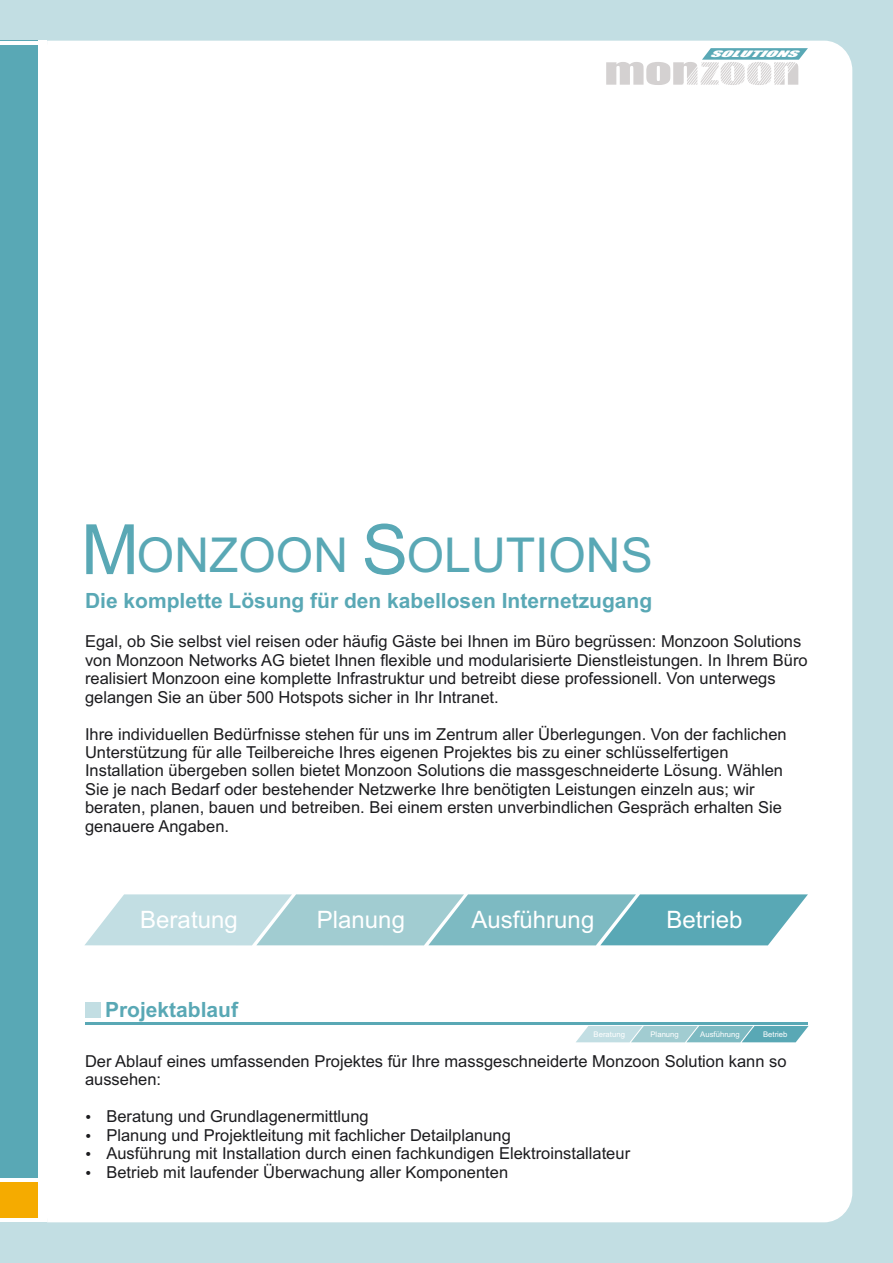
<style>
.page{position:relative;width:893px;height:1263px;background:#c2dee3}
.page>*{position:absolute;margin:0;border:0;box-sizing:border-box;transform-origin:0 0}
.t1{font:48.15px "Arial";color:#59a8b5}
.t2{font:24px "Arial";color:#fff}
.t3{font:700 21px "Arial";color:#59a8b5}
.t4{font:16.5px/18.5px "Arial";color:#1c1c1f}
.t5{font:italic 8.25px "Impact";color:#fff;scale:2.45 1}
.t6{font:7.8px "Arial";color:#fff}
.s1{font-size:69.45px}
.s2{color:#fff}
</style>
<div class="page">
<div style="left:38px;top:44px;width:811px;height:1174px;background:#fff"></div>
<hr style="left:43px;top:41px;width:4px;height:1181px;background:#fff">
<div style="left:0;top:41px;width:38px;height:1141px;background:#59a8b5"></div>
<div style="left:0;top:1182px;width:38px;height:38px;background:#f5ab00"></div>
<hr style="left:0;top:41px;width:38px;height:3px;background:#fff">
<hr style="left:0;top:1218px;width:38px;height:4px;background:#fff">
<hr style="left:0;top:1178px;width:38px;height:4px;background:#fff">
<svg style="left:606px;top:48px;width:202px;height:37px;background:#d6e1e3"></svg>
<svg style="left:84px;top:894px;width:724px;height:51px"></svg>
<hr style="left:85px;top:1023px;width:723px;height:2px;background:#59a8b5">
<svg style="left:576px;top:1026px;width:233px;height:16px"></svg>
<div style="left:85px;top:1002px;width:15px;height:15px;background:#c2dee3"></div>
<svg style="left:86px;top:1115px;width:4px;height:4px"></svg>
<svg style="left:86px;top:1134px;width:4px;height:4px"></svg>
<svg style="left:86px;top:1152px;width:4px;height:4px"></svg>
<svg style="left:86px;top:1170px;width:4px;height:4px"></svg>
<p class="t5" style="left:709px;top:51px;width:39px">SOLUTIONS</p>
<h1 class="t1" style="left:81px;top:537px;width:573px"><span class="s1">M</span><span class="s2">M</span>ONZOON <span class="s1">S</span><span class="s2">S</span>OLUTIONS</h1>
<p class="t3" style="left:85px;top:593px;width:569px">Die komplette Lösung für den kabellosen Internetzugang</p>
<p class="t4" style="left:85px;top:634px;width:724px">Egal, ob Sie selbst viel reisen oder häufig Gäste bei Ihnen im Büro begrüssen: Monzoon Solutions von Monzoon Networks AG bietet Ihnen flexible und modularisierte Dienstleistungen. In Ihrem Büro realisiert Monzoon eine komplette Infrastruktur und betreibt diese professionell. Von unterwegs gelangen Sie an über 500 Hotspots sicher in Ihr Intranet.</p>
<p class="t4" style="left:85px;top:726px;width:703px">Ihre individuellen Bedürfnisse stehen für uns im Zentrum aller Überlegungen. Von der fachlichen Unterstützung für alle Teilbereiche Ihres eigenen Projektes bis zu einer schlüsselfertigen Installation übergeben sollen bietet Monzoon Solutions die massgeschneiderte Lösung. Wählen Sie je nach Bedarf oder bestehender Netzwerke Ihre benötigten Leistungen einzeln aus; wir beraten, planen, bauen und betreiben. Bei einem ersten unverbindlichen Gespräch erhalten Sie genauere Angaben.</p>
<h2 class="t2" style="left:140px;top:911px;width:99px">Beratung</h2>
<h2 class="t2" style="left:317px;top:911px;width:90px">Planung</h2>
<h2 class="t2" style="left:472px;top:911px;width:124px">Ausführung</h2>
<h2 class="t2" style="left:667px;top:911px;width:78px">Betrieb</h2>
<p class="t3" style="left:105px;top:1002px;width:135px">Projektablauf</p>
<p class="t6" style="left:594px;top:1031px;width:33px">Beratung</p>
<p class="t6" style="left:650px;top:1031px;width:30px">Planung</p>
<p class="t6" style="left:700px;top:1031px;width:41px">Ausführung</p>
<p class="t6" style="left:763px;top:1031px;width:26px">Betrieb</p>
<p class="t4" style="left:85px;top:1053px;width:703px">Der Ablauf eines umfassenden Projektes für Ihre massgeschneiderte Monzoon Solution kann so aussehen:</p>
<p class="t4" style="left:106px;top:1109px;width:525px">Beratung und Grundlagenermittlung<br>Planung und Projektleitung mit fachlicher Detailplanung<br>Ausführung mit Installation durch einen fachkundigen Elektroinstallateur Betrieb mit laufender Überwachung aller Komponenten</p>
</div>
